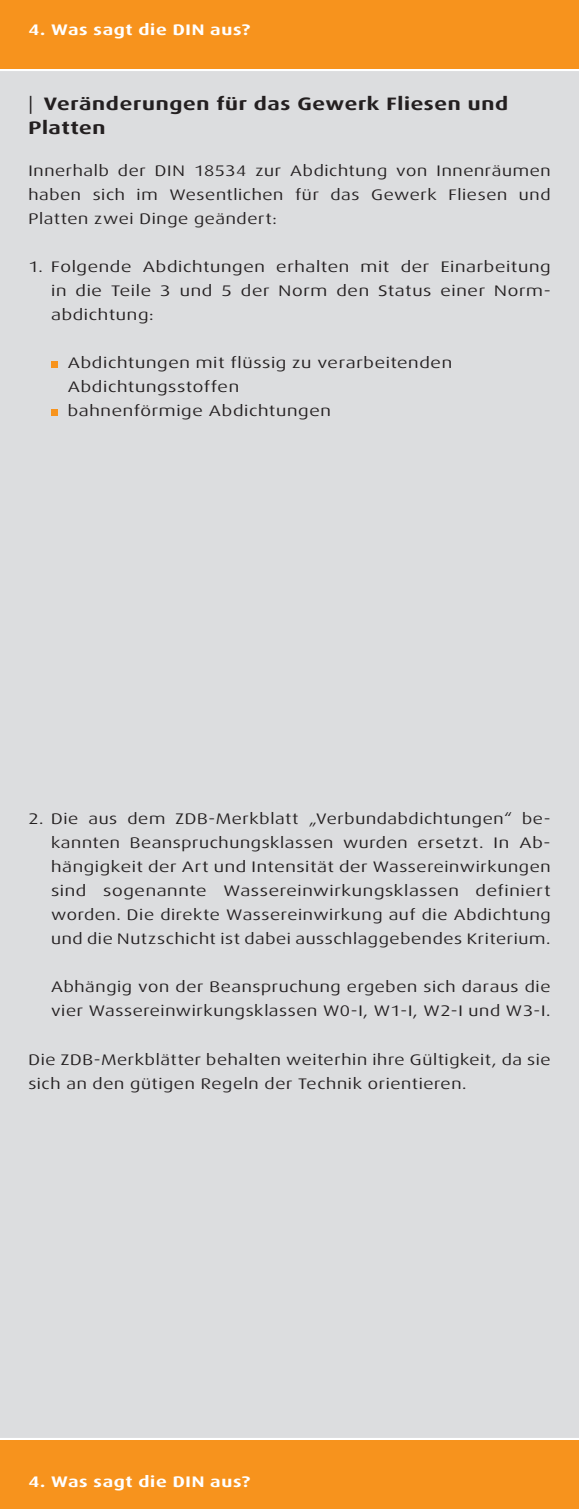
<style>
.page{position:relative;width:579px;height:1509px;background:#fff}
.page>*{position:absolute;margin:0;border:0;box-sizing:border-box;transform-origin:0 0}
.t1{font:700 18px/24px "Dax Wide";letter-spacing:.035em;color:#231f20;scale:1.11 1}
.t2{font:15.4px/24px "Dax Wide";letter-spacing:.035em;color:#231f20;text-align:justify;scale:1.11 1}
.t3{font:15.4px/24px "Dax Wide";letter-spacing:.035em;color:#231f20;scale:1.14 1}
.t4{font:700 15.4px "Dax Wide";letter-spacing:.04em;color:#fff;scale:1.11 1}
.s1{font-weight:400}
</style>
<div class="page">
<div style="left:0;top:0;width:578px;height:1508px;background:#dcdddf"></div>
<hr style="left:0;top:68px;width:578px;height:3px;background:#fff">
<hr style="left:0;top:1437px;width:578px;height:3px;background:#fff">
<div style="left:0;top:0;width:578px;height:68px;background:#f7931d"></div>
<div style="left:0;top:1440px;width:578px;height:68px;background:#f7931d"></div>
<div style="left:51px;top:361px;width:7px;height:7px;background:#f7931d"></div>
<div style="left:51px;top:409px;width:7px;height:7px;background:#f7931d"></div>
<p class="t4" style="left:28px;top:21px;width:201px">4. Was sagt die DIN aus?</p>
<p class="t1" style="left:28px;top:92px;width:433px"><span class="s1">|</span> Veränderungen für das Gewerk Fliesen und<br>Platten</p>
<p class="t2" style="left:28px;top:159px;width:471px">Innerhalb der DIN 18534 zur Abdichtung von Innenräumen haben sich im Wesentlichen für das Gewerk Fliesen und Platten zwei Dinge geändert:</p>
<p class="t2" style="left:51px;top:255px;width:451px;text-indent:-23px">1. Folgende Abdichtungen erhalten mit der Einarbeitung in die Teile 3 und 5 der Norm den Status einer Norm&shy;abdichtung:</p>
<p class="t3" style="left:68px;top:351px;width:338px">Abdichtungen mit flüssig zu verarbeitenden<br>Abdichtungsstoffen<br>bahnenförmige Abdichtungen</p>
<p class="t2" style="left:51px;top:807px;width:451px;text-indent:-23px">2. Die aus dem ZDB-Merkblatt „Verbundabdichtungen“ be&shy;kannten Beanspruchungsklassen wurden ersetzt. In Ab&shy;hängigkeit der Art und Intensität der Wassereinwirkungen sind sogenannte Wassereinwirkungsklassen definiert worden. Die direkte Wassereinwirkung auf die Abdichtung und die Nutzschicht ist dabei ausschlaggebendes Kriterium.</p>
<p class="t2" style="left:51px;top:975px;width:451px">Abhängig von der Beanspruchung ergeben sich daraus die vier Wassereinwirkungsklassen W0-I, W1-I, W2-I und W3-I.</p>
<p class="t2" style="left:28px;top:1047px;width:471px">Die ZDB-Merkblätter behalten weiterhin ihre Gültigkeit, da sie sich an den gütigen Regeln der Technik orientieren.</p>
<p class="t4" style="left:28px;top:1472px;width:201px">4. Was sagt die DIN aus?</p>
</div>
